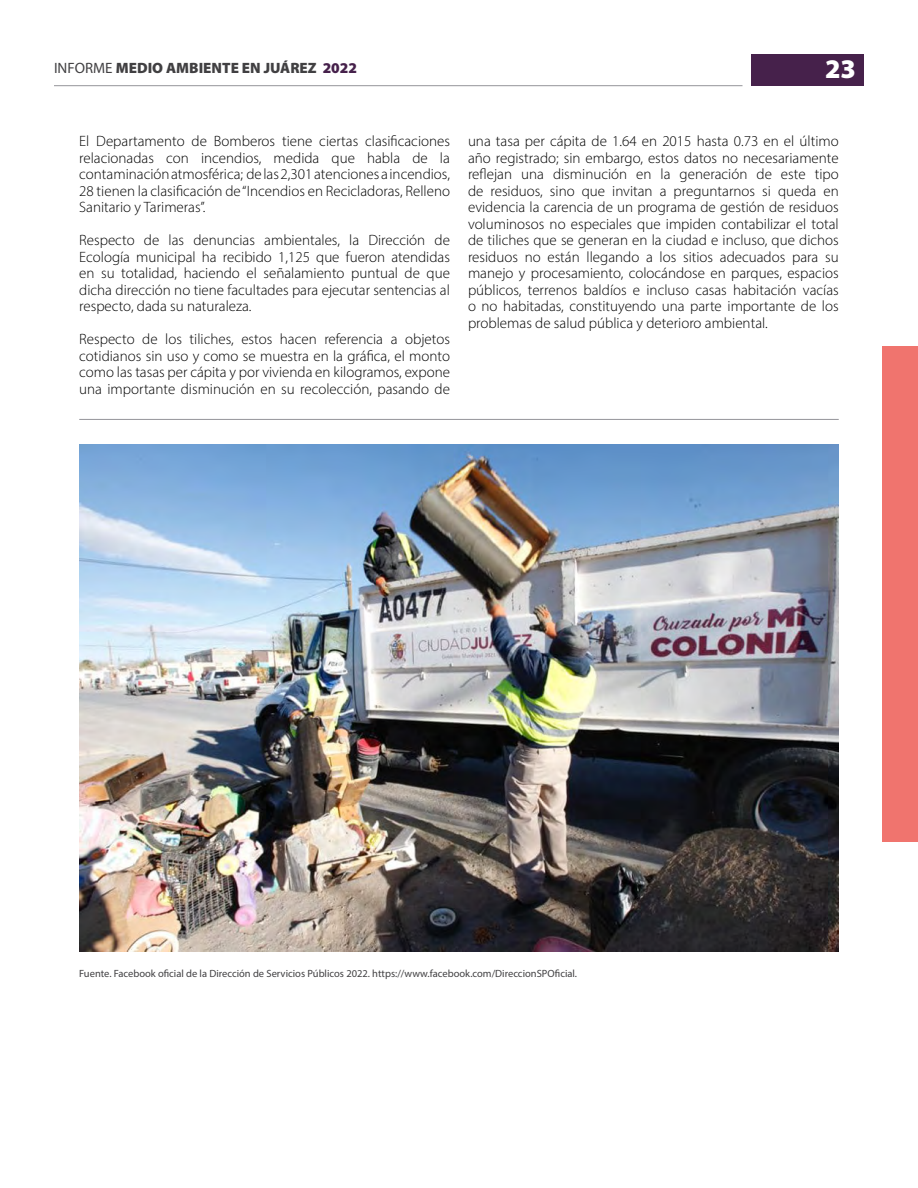
<style>
.page{position:relative;width:918px;height:1188px;background:#fff}
.page>*{position:absolute;margin:0;border:0;box-sizing:border-box;transform-origin:0 0}
.t1{font:900 27px "Myriad Pro";color:#fff}
.t2{font:300 15px/16.5px "Myriad Pro";color:#000;text-align:justify}
.t3{font:900 15px "Myriad Pro";color:#414042}
.t4{font:10.5px "Myriad Pro";color:#414042}
.s1{font-weight:400}
.s2{color:#46214b}
</style>
<div class="page">
<div style="left:882px;top:346px;width:36px;height:496px;background:#f0746e"></div>
<div style="left:752px;top:54px;width:112px;height:31px;background:#46214b"></div>
<hr style="left:54px;top:85px;width:688px;height:1px;background:#949499">
<hr style="left:79px;top:419px;width:760px;height:1px;background:#949499">
<img style="left:79px;top:445px;width:760px;height:507px">
<p class="t3" style="left:54px;top:58px;width:305px"><span class="s1">INFORME</span> MEDIO AMBIENTE EN JUÁREZ <span class="s2">2022</span></p>
<h1 class="t1" style="left:825px;top:51px;width:32px">23</h1>
<p class="t2" style="left:79px;top:133px;width:372px">El Departamento de Bomberos tiene ciertas clasificaciones relacionadas con incendios, medida que habla de la contaminación atmosférica; de las 2,301 atenciones a incendios, 28 tienen la clasificación de “Incendios en Recicladoras, Relleno Sanitario y Tarimeras’’.</p>
<p class="t2" style="left:79px;top:232px;width:372px">Respecto de las denuncias ambientales, la Dirección de Ecología municipal ha recibido 1,125 que fueron atendidas en su totalidad, haciendo el señalamiento puntual de que dicha dirección no tiene facultades para ejecutar sentencias al respecto, dada su naturaleza.</p>
<p class="t2" style="left:79px;top:331px;width:372px">Respecto de los tiliches, estos hacen referencia a objetos cotidianos sin uso y como se muestra en la gráfica, el monto como las tasas per cápita y por vivienda en kilogramos, expone una importante disminución en su recolección, pasando de</p>
<p class="t2" style="left:468px;top:133px;width:372px">una tasa per cápita de 1.64 en 2015 hasta 0.73 en el último año registrado; sin embargo, estos datos no necesariamente reflejan una disminución en la generación de este tipo de residuos, sino que invitan a preguntarnos si queda en evidencia la carencia de un programa de gestión de residuos voluminosos no especiales que impiden contabilizar el total de tiliches que se generan en la ciudad e incluso, que dichos residuos no están llegando a los sitios adecuados para su manejo y procesamiento, colocándose en parques, espacios públicos, terrenos baldíos e incluso casas habitación vacías o no habitadas, constituyendo una parte importante de los problemas de salud pública y deterioro ambiental.</p>
<p class="t4" style="left:79px;top:967px;width:499px">Fuente. Facebook oficial de la Dirección de Servicios Públicos 2022. https://www.facebook.com/DireccionSPOficial.</p>
</div>
